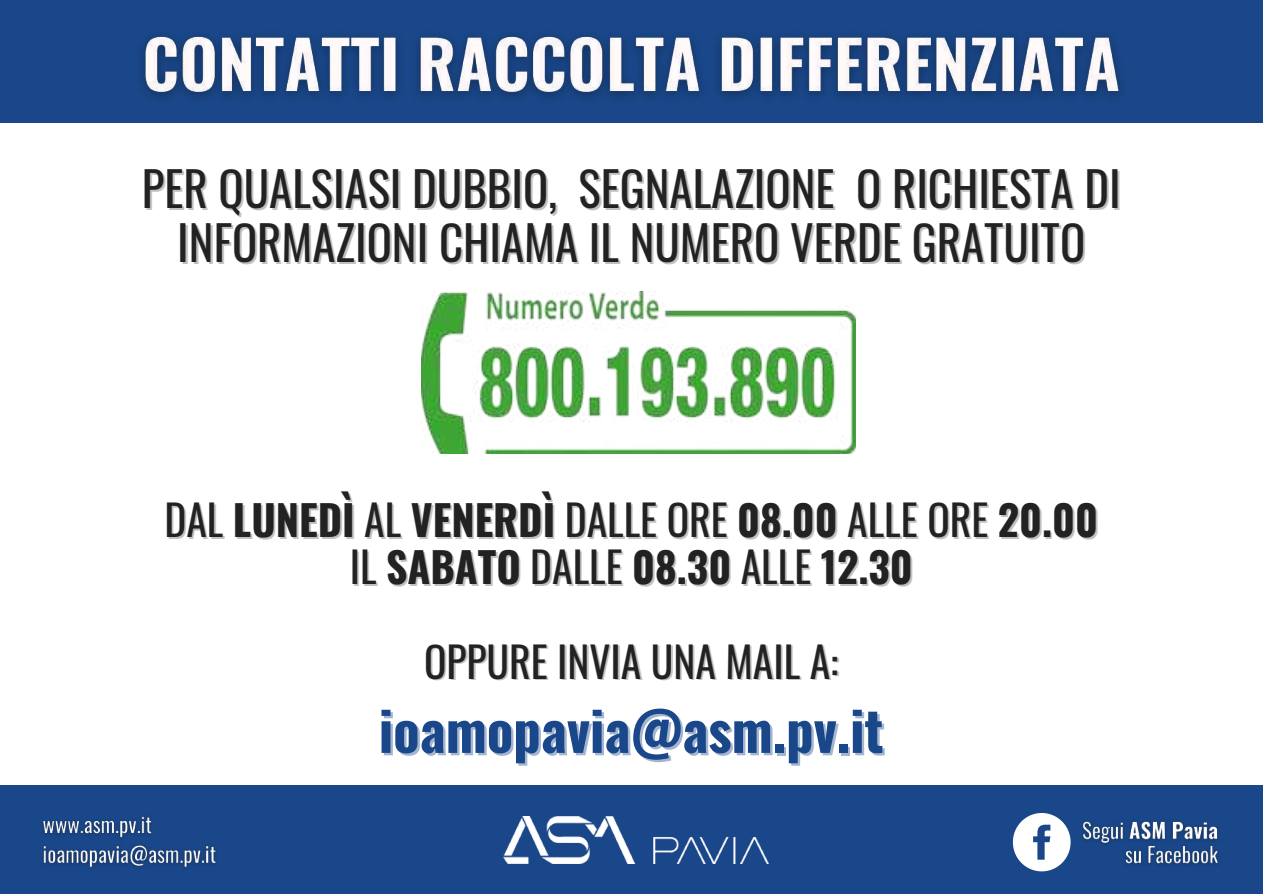
<style>
.page{position:relative;width:1263px;height:894px;background:#fff}
.page>*{position:absolute;margin:0;border:0;box-sizing:border-box;transform-origin:0 0}
.t1{font:700 54.6px "Oswald";color:#1a4789}
.t2{font:46.8px/54px "Oswald";color:#222;text-align:center}
.t3{font:41.7px/49.1px "Oswald";color:#222;text-align:center}
.s1{color:rgb(102 102 102/.4)}
.s2{font-weight:700}
.s3{font-weight:700;color:rgb(102 102 102/.4)}
</style>
<div class="page">
<img style="left:421px;top:291px;width:434px;height:162px">
<div style="left:0;top:0;width:1263px;height:123px;background:#1a4789"></div>
<div style="left:0;top:785px;width:1263px;height:108px;background:#1a4789"></div>
<img style="left:504px;top:816px;width:264px;height:47px">
<img style="left:1082px;top:821px;width:137px;height:45px">
<img style="left:141px;top:35px;width:980px;height:63px">
<img style="left:42px;top:845px;width:175px;height:23px">
<img style="left:42px;top:816px;width:116px;height:30px">
<svg style="left:1013px;top:813px;width:58px;height:58px"></svg>
<p class="t2" style="left:142px;top:159px;width:980px">PER QUALSIASI DUBBIO, SEGNALAZIONE O RICHIESTA DI<br>INFORMAZIONI CHIAMA IL NUMERO VERDE GRATUITO</p>
<p class="t3" style="left:166px;top:493px;width:935px"><span class="s1">DAL</span> <span class="s2">LUNEDÌ</span> <span class="s1">AL</span> <span class="s2">VENERDÌ</span> DALLE ORE <span class="s3">08.00</span> ALLE ORE <span class="s3">20.00<br></span><span class="s1">IL</span> <span class="s2">SABATO</span> DALLE <span class="s3">08.30</span> ALLE <span class="s3">12.30</span></p>
<p class="t3" style="left:424px;top:635px;width:416px">OPPURE INVIA UNA MAIL A:</p>
<h1 class="t1" style="left:379px;top:687px;width:507px">ioamopavia@asm.pv.it</h1>
</div>
